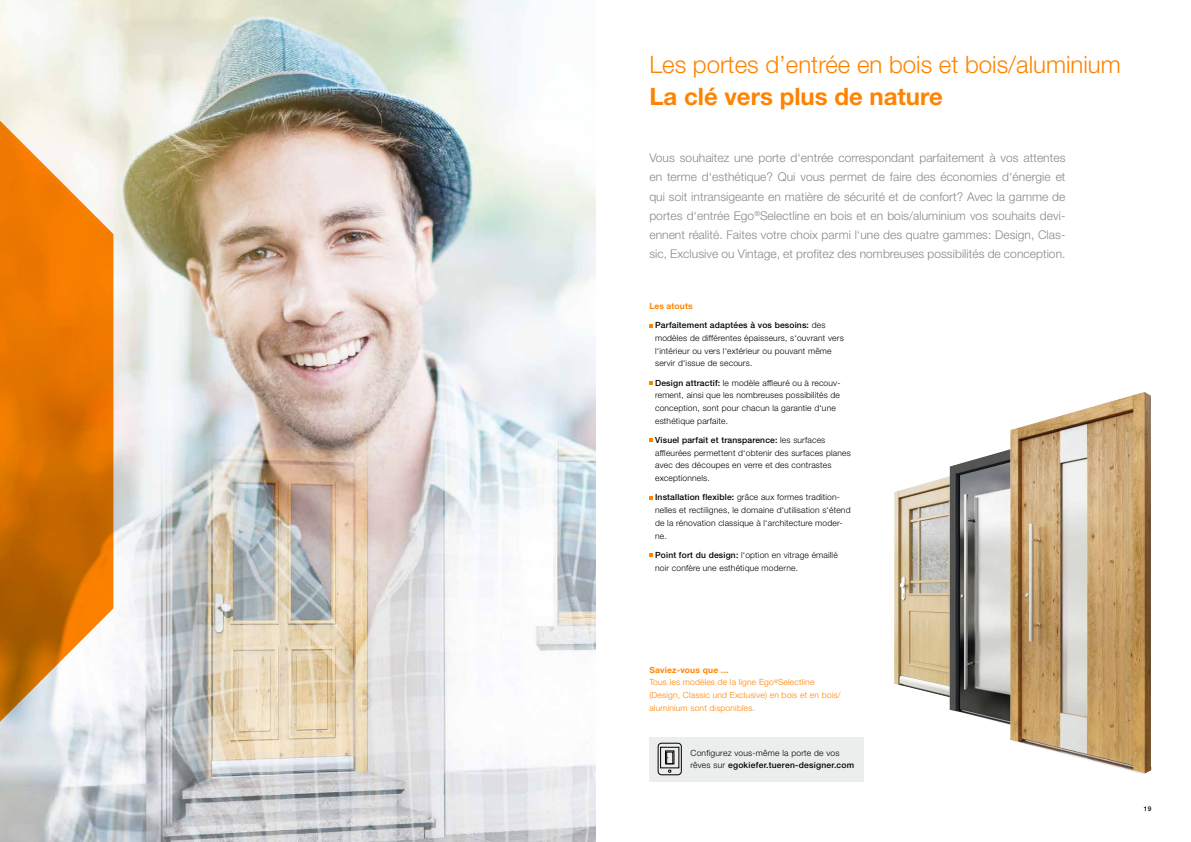
<style>
.page{position:relative;width:1191px;height:842px;background:#fff}
.page>*{position:absolute;margin:0;border:0;box-sizing:border-box;transform-origin:0 0}
.t1{font:300 24px "Helvetica Neue LT Std";color:#ff8300}
.t2{font:700 24px "Helvetica Neue LT Std";color:#ff8300}
.t3{font:300 12px/19.1px "Helvetica Neue LT Std";letter-spacing:.005em;color:#87888a;text-align:justify}
.t4{font:300 8.5px/12.8px "Helvetica Neue LT Std";letter-spacing:.02em;color:#000}
.t5{font:300 8.5px/12.8px "Helvetica Neue LT Std";letter-spacing:.02em;color:#ff8300}
.t6{font:700 8.5px "Helvetica Neue LT Std";letter-spacing:.01em;color:#ff8300}
.t7{font:500 6.5px "Helvetica Neue LT Std";color:#000}
.s1{font-weight:500}
.s2{font-weight:700}
</style>
<div class="page">
<img style="left:0;top:0;width:595px;height:842px">
<svg style="left:0;top:121px;width:113px;height:601px;background:#df892d"></svg>
<img style="left:894px;top:476px;width:55px;height:221px">
<img style="left:949px;top:449px;width:60px;height:276px">
<img style="left:1009px;top:392px;width:142px;height:382px">
<svg style="left:649px;top:381px;width:3px;height:4px"></svg>
<div style="left:649px;top:737px;width:215px;height:44px;background:#eceded"></div>
<div style="left:658px;top:743px;width:23px;height:32px;border:1px solid #000;border-radius:3px"></div>
<div style="left:660px;top:747px;width:19px;height:21px;border:1px solid #000"></div>
<div style="left:665px;top:751px;width:9px;height:13px;border:1px solid #000"></div>
<div style="left:666px;top:752px;width:7px;height:12px;border:1px solid #000"></div>
<h1 class="t1" style="left:649px;top:50px;width:473px">Les portes d’entrée en bois et bois/aluminium</h1>
<h1 class="t2" style="left:649px;top:81px;width:295px">La clé vers plus de nature</h1>
<p class="t3" style="left:649px;top:148px;width:418px">Vous souhaitez une porte d‘entrée correspondant parfaitement à vos attentes en terme d‘esthétique? Qui vous permet de faire des économies d‘énergie et qui soit intransigeante en matière de sécurité et de confort? Avec la gamme de portes d‘entrée Ego<sup>®</sup>Selectline en bois et en bois/aluminium vos souhaits devi&shy;ennent réalité. Faites votre choix parmi l‘une des quatre gammes: Design, Clas&shy;sic, Exclusive ou Vintage, et profitez des nombreuses possibilités de conception.</p>
<p class="t6" style="left:649px;top:301px;width:45px">Les atouts</p>
<p class="t4" style="left:655px;top:319px;width:190px"><span class="s1">Parfaitement adaptées à vos besoins:</span> des modèles de différentes épaisseurs, s‘ouvrant vers l‘intérieur ou vers l‘extérieur ou pouvant même servir d‘issue de secours.</p>
<p class="t4" style="left:655px;top:376px;width:187px"><span class="s1">Design attractif:</span> le modèle affleuré ou à recouv&shy;rement, ainsi que les nombreuses possibilités de conception, sont pour chacun la garantie d‘une esthétique parfaite.</p>
<p class="t4" style="left:655px;top:433px;width:197px"><span class="s1">Visuel parfait et transparence:</span> les surfaces affleurées permettent d‘obtenir des surfaces planes avec des découpes en verre et des contrastes exceptionnels.</p>
<p class="t4" style="left:655px;top:491px;width:197px"><span class="s1">Installation flexible:</span> grâce aux formes tradition&shy;nelles et rectilignes, le domaine d‘utilisation s‘étend de la rénovation classique à l‘architecture moder&shy;ne.</p>
<p class="t4" style="left:655px;top:548px;width:184px"><span class="s1">Point fort du design:</span> l‘option en vitrage émaillé noir confère une esthétique moderne.</p>
<p class="t5" style="left:649px;top:663px;width:193px"><span class="s2">Saviez-vous que ...<br></span>Tous les modèles de la ligne Ego<sup>®</sup>Selectline (Design, Classic und Exclusive) en bois et en bois/ aluminium sont disponibles.</p>
<p class="t4" style="left:690px;top:746px;width:165px;line-height:12.5px">Configurez vous-même la porte de vos rêves sur <span class="s1">egokiefer.tueren-designer.com</span></p>
<p class="t7" style="left:1144px;top:805px;width:9px">19</p>
</div>
